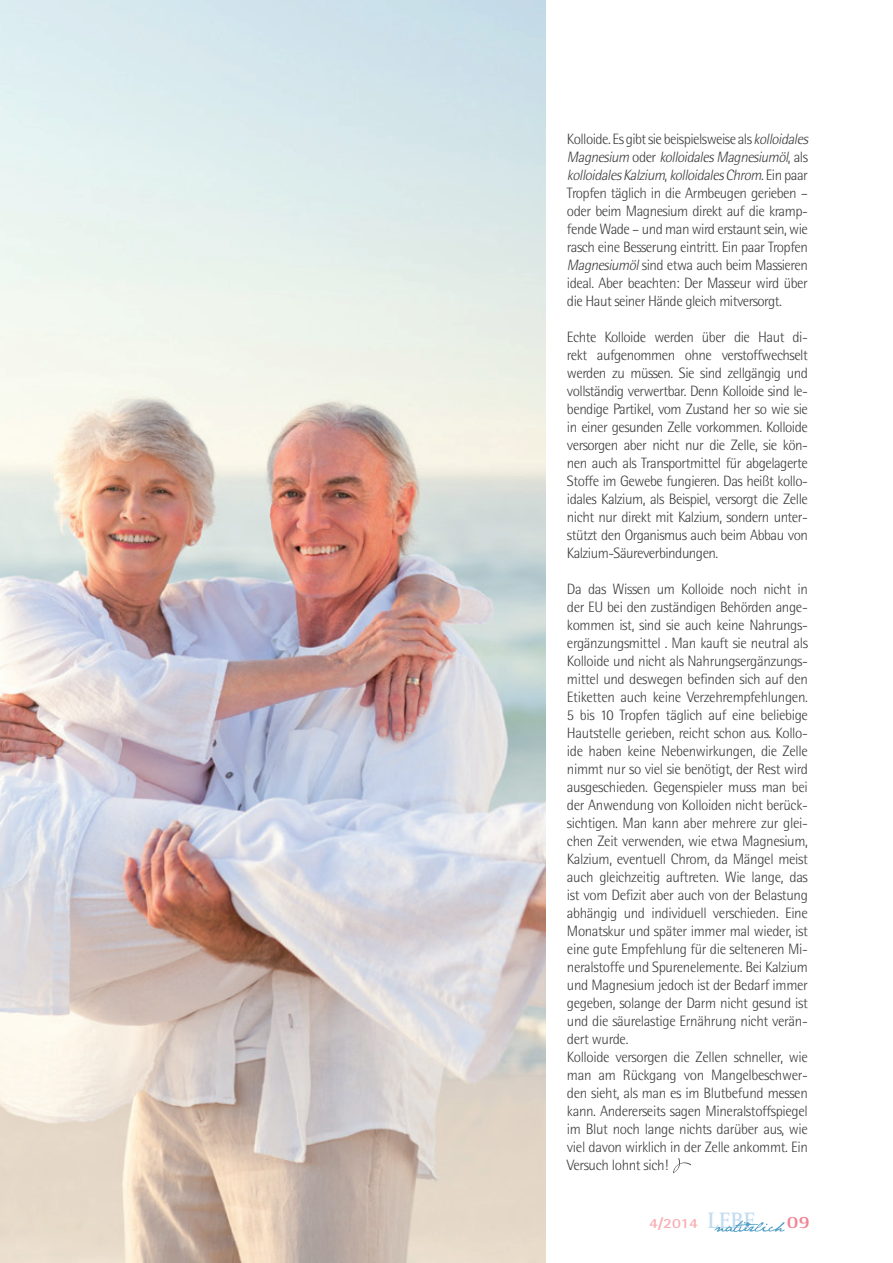
<style>
.page{position:relative;width:893px;height:1263px;background:#fff}
.page>*{position:absolute;margin:0;border:0;box-sizing:border-box;transform-origin:0 0}
.t1{font:700 17.85px "Rotis Serif";color:#f38291;scale:1.18 1}
.t2{font:300 15px/18px "AT Rotis Semi Sans";letter-spacing:-.025em;color:#3e3e3f}
.t3{font:700 14.1px "AT Rotis Sans Serif";color:#f8adb2;scale:1.18 1}
.s1{font-style:italic}
.s2{font-family:"Rotis Serif";font-size:23.1px;color:#c2dcf0}
</style>
<div class="page">
<img style="left:0;top:0;width:546px;height:1263px">
<svg style="left:714px;top:1220px;width:71px;height:12px"></svg>
<svg style="left:673px;top:1158px;width:18px;height:15px"></svg>
<p class="t2" style="left:567px;top:131px;width:245px">Kolloide. Es gibt sie beispielsweise als <span class="s1">kolloidales Magnesium</span> o d e r <span class="s1">kolloidalesMagnesiumöl</span>, a l s <span class="s1">kolloidalesKalzium</span>, <span class="s1">kolloidalesChrom</span>. E i n p a a r Tropfen täglich in die Armbeugen gerieben – oder beim Magnesium direkt auf die kramp&shy;fende Wade – und man wird erstaunt sein, wie rasch eine Besserung eintritt. Ein paar Tropfen <span class="s1">Magnesiumöl</span>sind etwa auch beim Massieren ideal. Aber beachten: Der Masseur wird über die Haut seiner Hände gleich mitversorgt.</p>
<p class="t2" style="left:567px;top:329px;width:242px;text-align:justify">Echte Kolloide werden über die Haut di&shy;rekt aufgenommen ohne verstoffwechselt werden zu müssen. Sie sind zellgängig und vollständig verwertbar. Denn Kolloide sind le&shy;bendige Partikel, vom Zustand her so wie sie in einer gesunden Zelle vorkommen. Kolloide versorgen aber nicht nur die Zelle, sie kön&shy;nen auch als Transportmittel für abgelagerte Stoffe im Gewebe fungieren. Das heißt kollo&shy;idales Kalzium, als Beispiel, versorgt die Zelle nicht nur direkt mit Kalzium, sondern unter&shy;stützt den Organismus auch beim Abbau von Kalzium-Säureverbindungen.</p>
<p class="t2" style="left:567px;top:581px;width:242px">Da das Wissen um Kolloide noch nicht in der EU bei den zuständigen Behörden ange&shy;kommen ist, sind sie auch keine Nahrungs&shy;ergänzungsmittel . Man kauft sie neutral als Kolloide und nicht als Nahrungsergänzungs&shy;mittel und deswegen befinden sich auf den Etiketten auch keine Verzehrempfehlungen.<br>5 bis 10 Tropfen täglich auf eine beliebige Hautstelle gerieben, reicht schon aus. Kollo&shy;ide haben keine Nebenwirkungen, die Zelle nimmt nur so viel sie benötigt, der Rest wird ausgeschieden. Gegenspieler muss man bei der Anwendung von Kolloiden nicht berück&shy;sichtigen. Man kann aber mehrere zur glei&shy;chen Zeit verwenden, wie etwa Magnesium, Kalzium, eventuell Chrom, da Mängel meist auch gleichzeitig auftreten. Wie lange, das ist vom Defizit aber auch von der Belastung abhängig und individuell verschieden. Eine Monatskur und später immer mal wieder, ist eine gute Empfehlung für die selteneren Mi&shy;neralstoffe und Spurenelemente. Bei Kalzium und Magnesium jedoch ist der Bedarf immer gegeben, solange der Darm nicht gesund ist und die säurelastige Ernährung nicht verän&shy;dert wurde.<br>Kolloide versorgen die Zellen schneller, wie man am Rückgang von Mangelbeschwer&shy;den sieht, als man es im Blutbefund messen kann. Andererseits sagen Mineralstoffspiegel im Blut noch lange nichts darüber aus, wie viel davon wirklich in der Zelle ankommt. Ein Versuch lohnt sich!</p>
<p class="t3" style="left:649px;top:1217px;width:91px">4/2014 <span class="s2">LEBE</span></p>
<p class="t1" style="left:787px;top:1211px;width:21px">09</p>
</div>
